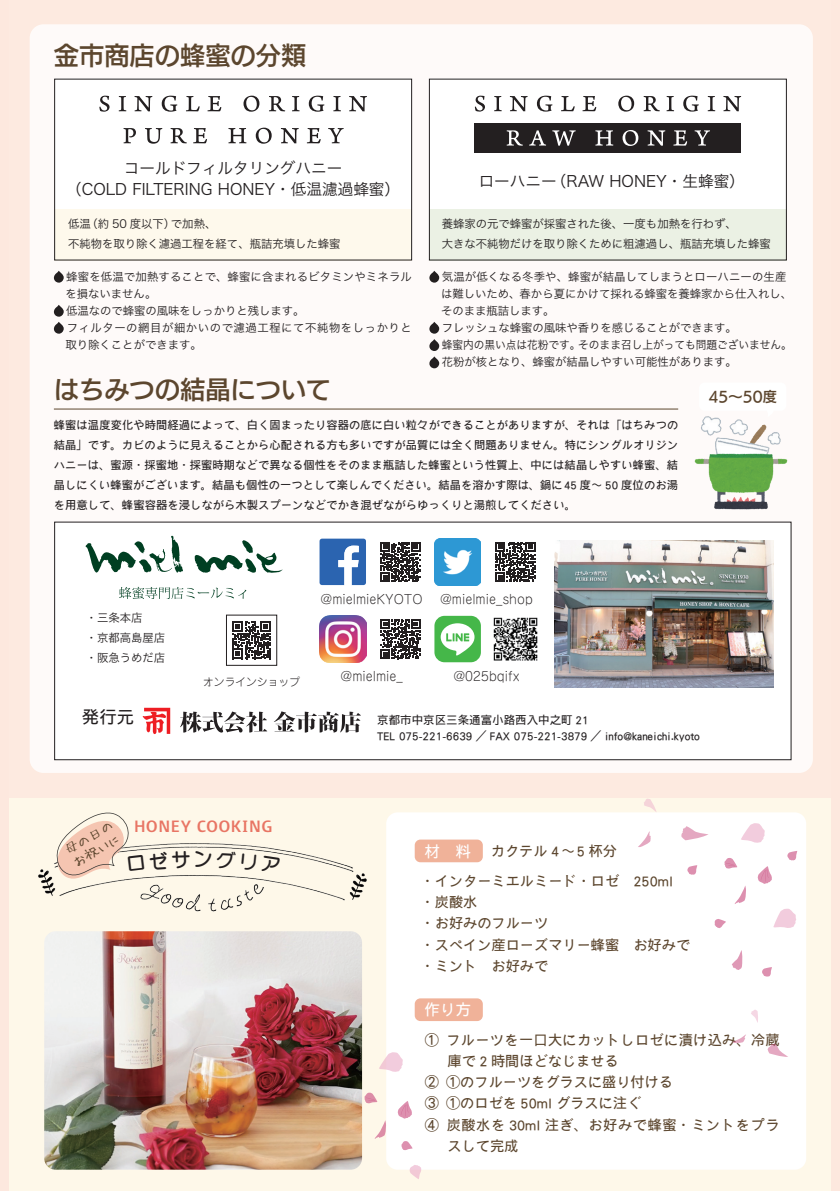
<style>
.page{position:relative;width:840px;height:1191px;background:#fff}
.page>*{position:absolute;margin:0;border:0;box-sizing:border-box;transform-origin:0 0}
.t1{font:25.2px "UD Kakugo Large Pr 6 N DB";color:#5c462e}
.t2{font:500 21.2px "Surface";letter-spacing:.015em;color:#e87564}
.t3{font:17.4px "DF Gothic P Std W5";color:#231f20}
.t4{font:15.6px "Hira Kaku Pro W3";color:#231f20}
.t5{font:15.6px "DF Gothic P Std W5";color:#fff}
.t6{font:14.2px/21.2px "DF Gothic P Std W5";color:#5c462e}
.t7{font:14.2px "DF Gothic P Std W5";letter-spacing:.045em;color:#5c462e}
.t8{font:14.2px "DF Gothic P Std W5";letter-spacing:.025em;color:#5c462e}
.t9{font:14.2px/15.6px "Hui Font P";color:#5c462e}
.t10{font:14.2px "UD Kakugo Large Pr 6 N DB";color:#5c462e}
.t11{font:300 12.6px "Jun 101 Pro";color:#231f20}
.t12{font:11.4px/19.8px "DF Gothic P Std W5";color:#231f20;text-align:justify}
.t13{font:11.4px/19.8px "Hira Kaku Pro W3";color:#231f20}
.t14{font:11.4px/17px "Hira Kaku Pro W3";color:#231f20;scale:.94 1}
.t15{font:300 10.8px "Jun 101 Pro";color:#231f20}
</style>
<div class="page">
<div style="left:9px;top:797px;width:822px;height:394px;background:#fef8e9"></div>
<div style="left:9px;top:0;width:822px;height:797px;background:#fdeae0"></div>
<div style="left:30px;top:24px;width:782px;height:749px;background:#fff;border-radius:14px"></div>
<div style="left:386px;top:812px;width:419px;height:357px;background:#fff;border-radius:11px"></div>
<img style="left:44px;top:931px;width:318px;height:238px">
<img style="left:38px;top:849px;width:329px;height:52px">
<img style="left:139px;top:882px;width:128px;height:30px">
<div style="left:54px;top:522px;width:736px;height:238px;border:1px solid #231f20"></div>
<svg style="left:180px;top:711px;width:87px;height:21px"></svg>
<svg style="left:274px;top:711px;width:87px;height:21px"></svg>
<svg style="left:142px;top:708px;width:28px;height:26px"></svg>
<svg style="left:232px;top:621px;width:38px;height:38px"></svg>
<div style="left:226px;top:614px;width:51px;height:52px;border:1px solid #231f20"></div>
<hr style="left:54px;top:408px;width:623px;height:1px;background:#5c462e">
<div style="left:474px;top:123px;width:266px;height:30px;background:#231f20"></div>
<svg style="left:474px;top:96px;width:10px;height:16px"></svg>
<svg style="left:494px;top:96px;width:7px;height:15px"></svg>
<svg style="left:509px;top:96px;width:18px;height:15px"></svg>
<svg style="left:536px;top:96px;width:16px;height:16px"></svg>
<svg style="left:561px;top:96px;width:13px;height:15px"></svg>
<svg style="left:582px;top:96px;width:14px;height:15px"></svg>
<svg style="left:618px;top:96px;width:15px;height:16px"></svg>
<svg style="left:643px;top:96px;width:16px;height:15px"></svg>
<svg style="left:666px;top:96px;width:7px;height:15px"></svg>
<svg style="left:683px;top:96px;width:15px;height:16px"></svg>
<svg style="left:707px;top:96px;width:7px;height:15px"></svg>
<svg style="left:723px;top:96px;width:17px;height:15px"></svg>
<svg style="left:506px;top:130px;width:16px;height:16px"></svg>
<svg style="left:529px;top:130px;width:17px;height:16px"></svg>
<svg style="left:552px;top:130px;width:23px;height:16px"></svg>
<svg style="left:595px;top:130px;width:18px;height:16px"></svg>
<svg style="left:622px;top:130px;width:16px;height:16px"></svg>
<svg style="left:647px;top:130px;width:18px;height:16px"></svg>
<svg style="left:673px;top:130px;width:13px;height:16px"></svg>
<svg style="left:694px;top:130px;width:15px;height:16px"></svg>
<svg style="left:99px;top:96px;width:10px;height:16px"></svg>
<svg style="left:119px;top:96px;width:7px;height:15px"></svg>
<svg style="left:134px;top:96px;width:18px;height:15px"></svg>
<svg style="left:162px;top:96px;width:15px;height:16px"></svg>
<svg style="left:186px;top:96px;width:13px;height:15px"></svg>
<svg style="left:207px;top:96px;width:14px;height:15px"></svg>
<svg style="left:243px;top:96px;width:16px;height:16px"></svg>
<svg style="left:269px;top:96px;width:16px;height:15px"></svg>
<svg style="left:292px;top:96px;width:7px;height:15px"></svg>
<svg style="left:308px;top:96px;width:16px;height:16px"></svg>
<svg style="left:333px;top:96px;width:8px;height:15px"></svg>
<svg style="left:349px;top:96px;width:18px;height:15px"></svg>
<svg style="left:123px;top:128px;width:13px;height:15px"></svg>
<svg style="left:145px;top:128px;width:17px;height:16px"></svg>
<svg style="left:170px;top:128px;width:17px;height:15px"></svg>
<svg style="left:193px;top:128px;width:14px;height:15px"></svg>
<svg style="left:228px;top:128px;width:18px;height:15px"></svg>
<svg style="left:255px;top:128px;width:16px;height:16px"></svg>
<svg style="left:281px;top:128px;width:17px;height:15px"></svg>
<svg style="left:306px;top:128px;width:14px;height:15px"></svg>
<svg style="left:328px;top:128px;width:15px;height:15px"></svg>
<svg style="left:53px;top:271px;width:11px;height:12px"></svg>
<svg style="left:53px;top:305px;width:11px;height:29px"></svg>
<svg style="left:429px;top:271px;width:10px;height:12px"></svg>
<svg style="left:429px;top:322px;width:10px;height:46px"></svg>
<img style="left:694px;top:416px;width:94px;height:94px">
<svg style="left:85px;top:536px;width:197px;height:37px"></svg>
<svg style="left:119px;top:587px;width:127px;height:12px"></svg>
<svg style="left:319px;top:538px;width:47px;height:47px"></svg>
<svg style="left:380px;top:542px;width:40px;height:40px"></svg>
<svg style="left:380px;top:619px;width:40px;height:40px"></svg>
<img style="left:319px;top:616px;width:47px;height:46px">
<img style="left:493px;top:617px;width:45px;height:44px">
<div style="left:434px;top:616px;width:46px;height:46px;background:#45b749;border-radius:10px"></div>
<svg style="left:440px;top:623px;width:34px;height:33px"></svg>
<svg style="left:495px;top:542px;width:40px;height:40px"></svg>
<img style="left:434px;top:538px;width:46px;height:47px">
<div style="left:414px;top:839px;width:68px;height:23px;background:#f0b299;border-radius:6px"></div>
<div style="left:414px;top:998px;width:68px;height:23px;background:#f0b299;border-radius:6px"></div>
<div style="left:429px;top:209px;width:357px;height:51px;background:#ebf1e4"></div>
<div style="left:54px;top:209px;width:357px;height:51px;background:#fef9ec"></div>
<img style="left:554px;top:540px;width:219px;height:147px">
<svg style="left:757px;top:866px;width:15px;height:18px"></svg>
<svg style="left:397px;top:1101px;width:15px;height:17px"></svg>
<svg style="left:741px;top:823px;width:23px;height:20px"></svg>
<svg style="left:379px;top:1052px;width:24px;height:20px"></svg>
<svg style="left:409px;top:1165px;width:12px;height:14px"></svg>
<svg style="left:773px;top:908px;width:23px;height:20px"></svg>
<svg style="left:724px;top:858px;width:13px;height:11px"></svg>
<svg style="left:364px;top:1092px;width:13px;height:11px"></svg>
<svg style="left:787px;top:851px;width:9px;height:9px"></svg>
<svg style="left:687px;top:865px;width:9px;height:10px"></svg>
<svg style="left:401px;top:1141px;width:11px;height:9px"></svg>
<svg style="left:714px;top:919px;width:11px;height:9px"></svg>
<svg style="left:762px;top:967px;width:9px;height:10px"></svg>
<svg style="left:734px;top:886px;width:11px;height:18px"></svg>
<svg style="left:374px;top:1120px;width:12px;height:19px"></svg>
<svg style="left:732px;top:950px;width:10px;height:20px"></svg>
<svg style="left:638px;top:831px;width:12px;height:16px"></svg>
<svg style="left:644px;top:798px;width:12px;height:14px"></svg>
<svg style="left:681px;top:826px;width:27px;height:14px"></svg>
<svg style="left:732px;top:1034px;width:14px;height:9px"></svg>
<svg style="left:751px;top:1010px;width:7px;height:13px"></svg>
<svg style="left:767px;top:1043px;width:20px;height:14px"></svg>
<div style="left:0;top:0;width:9px;height:1191px;background:#fde8de"></div>
<div style="left:831px;top:0;width:8px;height:1191px;background:#fde8de"></div>
<svg style="left:56px;top:812px;width:224px;height:67px"></svg>
<h1 class="t1" style="left:54px;top:42px;width:254px">金市商店の蜂蜜の分類</h1>
<h3 class="t4" style="left:124px;top:154px;width:220px">コールドフィルタリングハニー</h3>
<h3 class="t4" style="left:66px;top:175px;width:335px">（COLD FILTERING HONEY・低温濾過蜂蜜）</h3>
<h3 class="t4" style="left:550px;top:167px;width:195px">（RAW HONEY・生蜂蜜(</h3>
<h3 class="t4" style="left:478px;top:167px;width:79px">ローハニー</h3>
<p class="t13" style="left:68px;top:213px;width:274px">低温<br>不純物を取り除く濾過工程を経て、瓶詰充填した蜂蜜</p>
<p class="t13" style="left:441px;top:213px;width:330px">養蜂家の元で蜂蜜が採蜜された後、一度も加熱を行わず、<br>大きな不純物だけを取り除くために粗濾過し、瓶詰充填した蜂蜜</p>
<p class="t13" style="left:86px;top:213px;width:90px">（約 50 度以下）</p>
<p class="t13" style="left:171px;top:213px;width:47px">で加熱、</p>
<p class="t13" style="left:65px;top:267px;width:347px;line-height:17px">蜂蜜を低温で加熱することで、蜂蜜に含まれるビタミンやミネラルを損ないません。<br>低温なので蜂蜜の風味をしっかりと残します。<br>フィルターの網目が細かいので濾過工程にて不純物をしっかりと取り除くことができます。</p>
<p class="t13" style="left:441px;top:266px;width:346px">気温が低くなる冬季や、蜂蜜が結晶してしまうとローハニーの生産</p>
<p class="t13" style="left:441px;top:283px;width:352px">は難しいため、春から夏にかけて採れる蜂蜜を養蜂家から仕入れし、</p>
<p class="t13" style="left:441px;top:300px;width:115px">そのまま瓶詰します。</p>
<p class="t13" style="left:441px;top:317px;width:296px">フレッシュな蜂蜜の風味や香りを感じることができます。</p>
<p class="t14" style="left:578px;top:335px;width:228px">そのまま召し上がっても問題ございません。</p>
<p class="t14" style="left:441px;top:335px;width:315px">蜂蜜内の黒い点は花粉です。<br>花粉が核となり、蜂蜜が結晶しやすい可能性があります。</p>
<p class="t10" style="left:708px;top:389px;width:70px">45～50度</p>
<h1 class="t1" style="left:54px;top:375px;width:279px">はちみつの結晶について</h1>
<p class="t12" style="left:54px;top:415px;width:625px">蜂蜜は温度変化や時間経過によって、白く固まったり容器の底に白い粒々ができることがありますが、それは「はちみつの結晶」です。カビのように見えることから心配される方も多いですが品質には全く問題ありません。特にシングルオリジンハニーは、蜜源・採蜜地・採蜜時期などで異なる個性をそのまま瓶詰した蜂蜜という性質上、中には結晶しやすい蜂蜜、結晶しにくい蜂蜜がございます。結晶も個性の一つとして楽しんでください。結晶を溶かす際は、鍋に45 度～ 50 度位のお湯を用意して、蜂蜜容器を浸しながら木製スプーンなどでかき混ぜながらゆっくりと湯煎してください。</p>
<p class="t13" style="left:86px;top:607px;width:81px">・三条本店<br>・京都高島屋店・阪急うめだ店</p>
<h3 class="t3" style="left:82px;top:707px;width:53px">発行元</h3>
<p class="t11" style="left:320px;top:589px;width:104px">@mielmieKYOTO</p>
<p class="t11" style="left:440px;top:589px;width:94px">@mielmie_shop</p>
<p class="t15" style="left:203px;top:673px;width:98px">オンラインショップ</p>
<p class="t11" style="left:340px;top:666px;width:64px">@mielmie_</p>
<p class="t11" style="left:453px;top:666px;width:68px">@025bqifx</p>
<p class="t12" style="left:377px;top:711px;width:324px;line-height:16.8px">京都市中京区三条通富小路西入中之町 21<br>TEL 075-221-6639 ／ FAX 075-221-3879 ／ info@kaneichi.kyoto</p>
<p class="t9" style="left:61px;top:843px;width:55px;rotate:-30deg">母の日のお祝いに</p>
<h2 class="t2" style="left:134px;top:817px;width:140px">HONEY COOKING</h2>
<h3 class="t5" style="left:424px;top:842px;width:48px">材　料</h3>
<p class="t6" style="left:490px;top:840px;width:128px">カクテル 4～5 杯分</p>
<p class="t6" style="left:420px;top:870px;width:271px">・インターミエルミード・ロゼ　250ml・炭酸水<br>・お好みのフルーツ<br>・スペイン産ローズマリー蜂蜜　お好みで・ミント　お好みで</p>
<h3 class="t5" style="left:424px;top:1001px;width:48px">作り方</h3>
<p class="t8" style="left:446px;top:1031px;width:334px">フルーツを一口大にカットしロゼに漬け込み、冷蔵</p>
<p class="t6" style="left:424px;top:1028px;width:16px">①</p>
<p class="t6" style="left:424px;top:1050px;width:250px;text-indent:23px">庫で 2 時間ほどなじませる<br>② ①のフルーツをグラスに盛り付ける<br>③ ①のロゼを 50ml グラスに注ぐ</p>
<p class="t7" style="left:446px;top:1116px;width:334px">炭酸水を 30ml 注ぎ、お好みで蜂蜜・ミントをプラ</p>
<p class="t6" style="left:424px;top:1113px;width:16px">④</p>
<p class="t6" style="left:447px;top:1135px;width:72px">スして完成</p>
</div>
